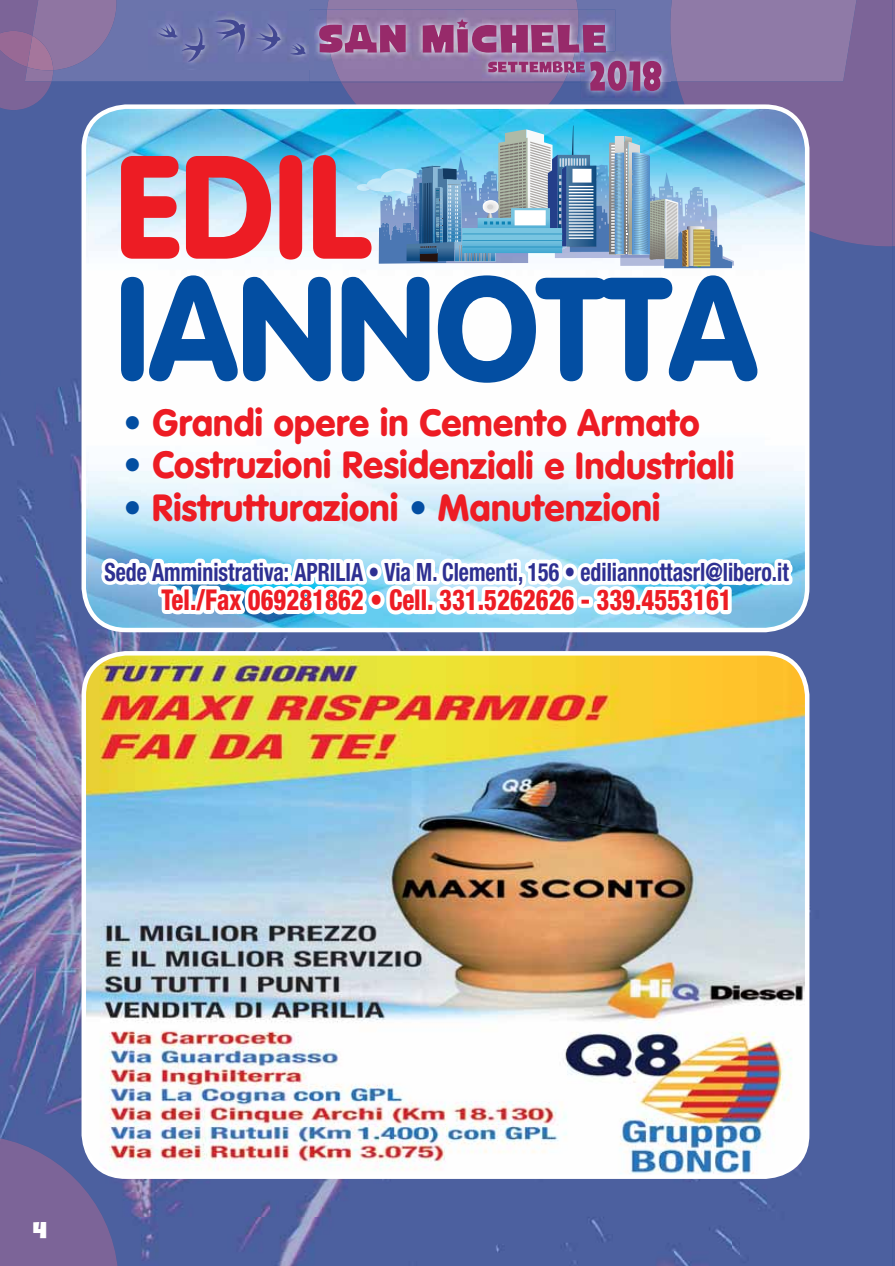
<style>
.page{position:relative;width:895px;height:1266px;background:#fff}
.page>*{position:absolute;margin:0;border:0;box-sizing:border-box;transform-origin:0 0}
.t1{font:900 37.35px "VAG Rounded";letter-spacing:.01em;color:#ed1c24}
.t2{font:800 condensed 28.65px "Helvetica Neue";color:#ed1c24;scale:.86 1}
.t3{font:27px "LAIKA";color:#fff}
.t4{font:700 condensed 25.2px "Helvetica Neue";color:#2e3092;scale:.86 1}
.s1{color:#034ea2}
</style>
<div class="page">
<img style="left:0;top:0;width:36px;height:1135px">
<img style="left:36px;top:81px;width:321px;height:1136px">
<div style="left:519px;top:1194px;width:212px;height:71px;background:#4c609f"></div>
<div style="left:357px;top:1194px;width:162px;height:71px;background:#4c609f"></div>
<div style="left:731px;top:628px;width:53px;height:637px;background:#4c609f"></div>
<div style="left:784px;top:246px;width:108px;height:1019px;background:#4c609f"></div>
<img style="left:118px;top:1217px;width:240px;height:48px">
<div style="left:768px;top:0;width:124px;height:246px;background:#7c6498"></div>
<img style="left:768px;top:0;width:90px;height:81px">
<img style="left:0;top:1135px;width:118px;height:130px">
<img style="left:0;top:25px;width:32px;height:6px">
<img style="left:32px;top:0;width:66px;height:70px">
<img style="left:0;top:67px;width:52px;height:43px">
<img style="left:27px;top:70px;width:26px;height:11px">
<img style="left:0;top:31px;width:32px;height:36px">
<img style="left:27px;top:36px;width:26px;height:34px">
<img style="left:892px;top:0;width:2px;height:1265px">
<img style="left:84px;top:107px;width:723px;height:523px;border-radius:43px">
<div style="left:758px;top:563px;width:16px;height:22px;border:8px solid #fff;border-radius:50%"></div>
<div style="left:761px;top:565px;width:10px;height:17px;border:8px solid #fff;border-radius:50%"></div>
<svg style="left:774px;top:555px;width:22px;height:33px"></svg>
<img style="left:98px;top:0;width:670px;height:1194px">
<img style="left:601px;top:160px;width:47px;height:21px">
<div style="left:81px;top:104px;width:728px;height:528px;border:4px solid #fff;border-radius:43px"></div>
<img style="left:84px;top:653px;width:723px;height:523px;border-radius:43px">
<div style="left:81px;top:651px;width:728px;height:527px;border:4px solid #fff;border-radius:43px"></div>
<p class="t1" style="left:123px;top:401px;width:577px"><span class="s1">•</span> Grandi opere in Cemento Armato</p>
<p class="t1" style="left:123px;top:443px;width:612px"><span class="s1">•</span> Costruzioni Residenziali e Industriali</p>
<p class="t1" style="left:123px;top:486px;width:538px"><span class="s1">•</span> Ristrutturazioni <span class="s1">•</span> Manutenzioni</p>
<p class="t4" style="left:105px;top:563px;width:796px">Sede Amministrativa: APRILIA • Via M. Clementi, 156 • ediliannottasrl@libero.it</p>
<p class="t2" style="left:161px;top:582px;width:664px">Tel./Fax 069281862 • Cell. 331.5262626 - 339.4553161</p>
<p class="t3" style="left:33px;top:1212px;width:17px">4</p>
</div>
